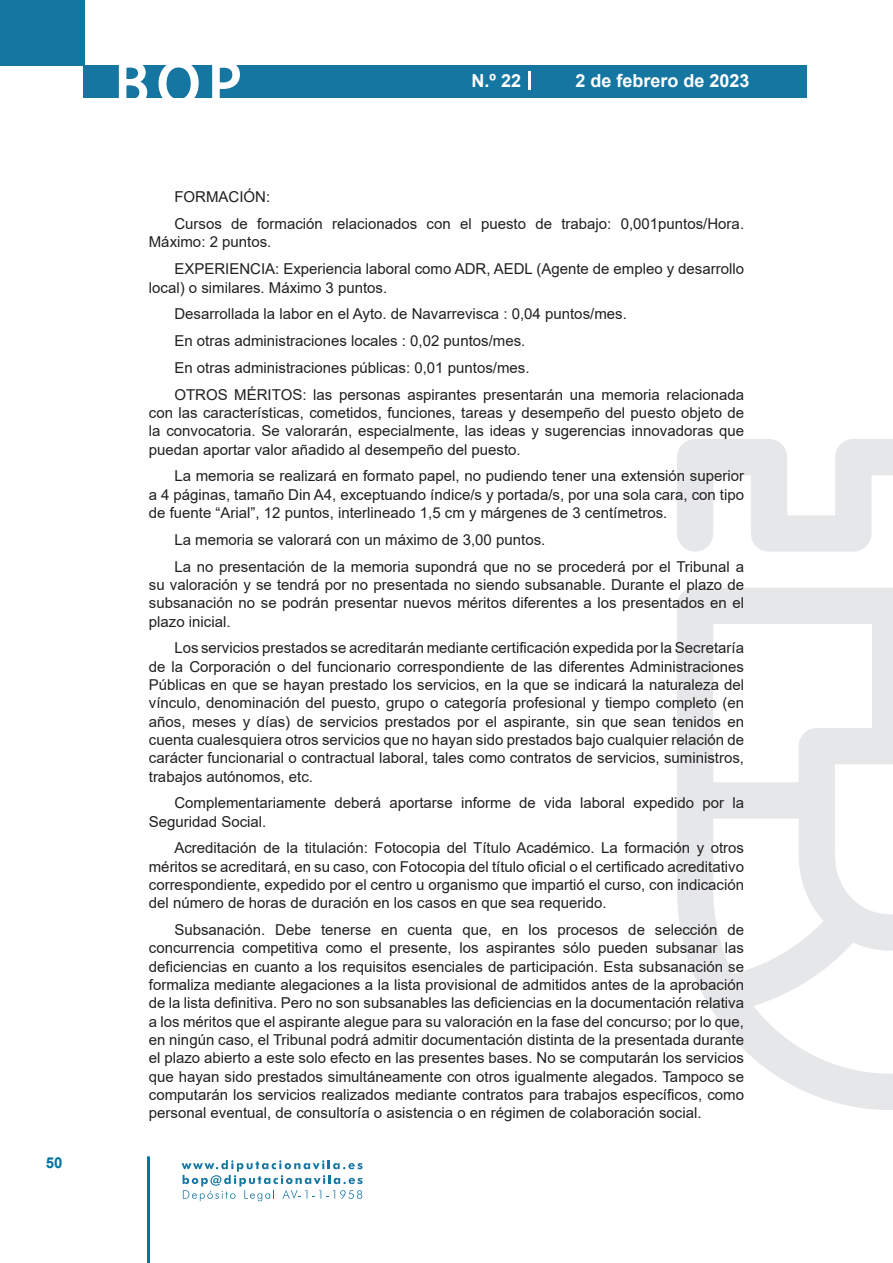
<style>
.page{position:relative;width:893px;height:1263px;background:#fff}
.page>*{position:absolute;margin:0;border:0;box-sizing:border-box;transform-origin:0 0}
.t1{font:500 61.5px "Avant Garde";color:#fff}
.t2{font:700 18px "Arial";color:#fff}
.texto_normal{font:15px/18.3px "Arial";color:#231f20;text-align:justify}
.t3{font:700 15px "Arial";color:#04739f}
</style>
<div class="page">
<div style="left:0;top:0;width:85px;height:65px;background:#1676a2"></div>
<div style="left:84px;top:65px;width:723px;height:33px;background:#1676a2"></div>
<svg style="left:118px;top:65px;width:30px;height:33px"></svg>
<svg style="left:158px;top:65px;width:41px;height:33px"></svg>
<svg style="left:212px;top:65px;width:28px;height:33px"></svg>
<svg style="left:182px;top:1160px;width:181px;height:41px"></svg>
<hr style="left:147px;top:1156px;width:3px;height:107px;background:#04739f">
<svg style="left:529px;top:71px;width:2px;height:19px"></svg>
<svg style="left:677px;top:439px;width:216px;height:671px"></svg>
<p class="t3" style="left:46px;top:1152px;width:18px">50</p>
<h1 class="t1" style="left:115px;top:46px;width:128px">BOP</h1>
<p class="t2" style="left:472px;top:68px;width:51px">N.º 22</p>
<p class="t2" style="left:575px;top:68px;width:176px">2 de febrero de 2023</p>
<p class="texto_normal" style="left:174px;top:188px;width:97px">FORMACIÓN:</p>
<p class="texto_normal" style="left:149px;top:215px;width:597px;text-indent:26px">Cursos de formación relacionados con el puesto de trabajo: 0,001puntos/Hora.<br>Máximo: 2 puntos.</p>
<p class="texto_normal" style="left:149px;top:260px;width:597px;text-indent:26px">EXPERIENCIA: Experiencia laboral como ADR, AEDL (Agente de empleo y desarrollo local) o similares. Máximo 3 puntos.</p>
<p class="texto_normal" style="left:174px;top:305px;width:454px">Desarrollada la labor en el Ayto. de Navarrevisca : 0,04 puntos/mes.</p>
<p class="texto_normal" style="left:174px;top:332px;width:352px">En otras administraciones locales : 0,02 puntos/mes.</p>
<p class="texto_normal" style="left:174px;top:358px;width:357px">En otras administraciones públicas: 0,01 puntos/mes.</p>
<p class="texto_normal" style="left:149px;top:385px;width:597px;text-indent:26px">OTROS MÉRITOS: las personas aspirantes presentarán una memoria relacionada con las características, cometidos, funciones, tareas y desempeño del puesto objeto de la convocatoria. Se valorarán, especialmente, las ideas y sugerencias innovadoras que puedan aportar valor añadido al desempeño del puesto.</p>
<p class="texto_normal" style="left:149px;top:467px;width:597px;text-indent:26px">La memoria se realizará en formato papel, no pudiendo tener una extensión superior a 4 páginas, tamaño Din A4, exceptuando índice/s y portada/s, por una sola cara, con tipo de fuente “Arial”, 12 puntos, interlineado 1,5 cm y márgenes de 3 centímetros.</p>
<p class="texto_normal" style="left:174px;top:530px;width:372px">La memoria se valorará con un máximo de 3,00 puntos.</p>
<p class="texto_normal" style="left:149px;top:557px;width:597px;text-indent:26px">La no presentación de la memoria supondrá que no se procederá por el Tribunal a su valoración y se tendrá por no presentada no siendo subsanable. Durante el plazo de subsanación no se podrán presentar nuevos méritos diferentes a los presentados en el plazo inicial.</p>
<p class="texto_normal" style="left:149px;top:639px;width:597px;text-indent:26px">Los servicios prestados se acreditarán mediante certificación expedida por la Secretaría de la Corporación o del funcionario correspondiente de las diferentes Administraciones Públicas en que se hayan prestado los servicios, en la que se indicará la naturaleza del vínculo, denominación del puesto, grupo o categoría profesional y tiempo completo (en años, meses y días) de servicios prestados por el aspirante, sin que sean tenidos en cuenta cualesquiera otros servicios que no hayan sido prestados bajo cualquier relación de carácter funcionarial o contractual laboral, tales como contratos de servicios, suministros, trabajos autónomos, etc.</p>
<p class="texto_normal" style="left:149px;top:794px;width:597px;text-indent:26px">Complementariamente deberá aportarse informe de vida laboral expedido por la<br>Seguridad Social.</p>
<p class="texto_normal" style="left:149px;top:839px;width:597px;text-indent:26px">Acreditación de la titulación: Fotocopia del Título Académico. La formación y otros méritos se acreditará, en su caso, con Fotocopia del título oficial o el certificado acreditativo correspondiente, expedido por el centro u organismo que impartió el curso, con indicación del número de horas de duración en los casos en que sea requerido.</p>
<p class="texto_normal" style="left:149px;top:920px;width:597px;text-indent:26px">Subsanación. Debe tenerse en cuenta que, en los procesos de selección de concurrencia competitiva como el presente, los aspirantes sólo pueden subsanar las deficiencias en cuanto a los requisitos esenciales de participación. Esta subsanación se formaliza mediante alegaciones a la lista provisional de admitidos antes de la aprobación de la lista definitiva. Pero no son subsanables las deficiencias en la documentación relativa a los méritos que el aspirante alegue para su valoración en la fase del concurso; por lo que, en ningún caso, el Tribunal podrá admitir documentación distinta de la presentada durante el plazo abierto a este solo efecto en las presentes bases. No se computarán los servicios que hayan sido prestados simultáneamente con otros igualmente alegados. Tampoco se computarán los servicios realizados mediante contratos para trabajos específicos, como personal eventual, de consultoría o asistencia o en régimen de colaboración social.</p>
</div>
